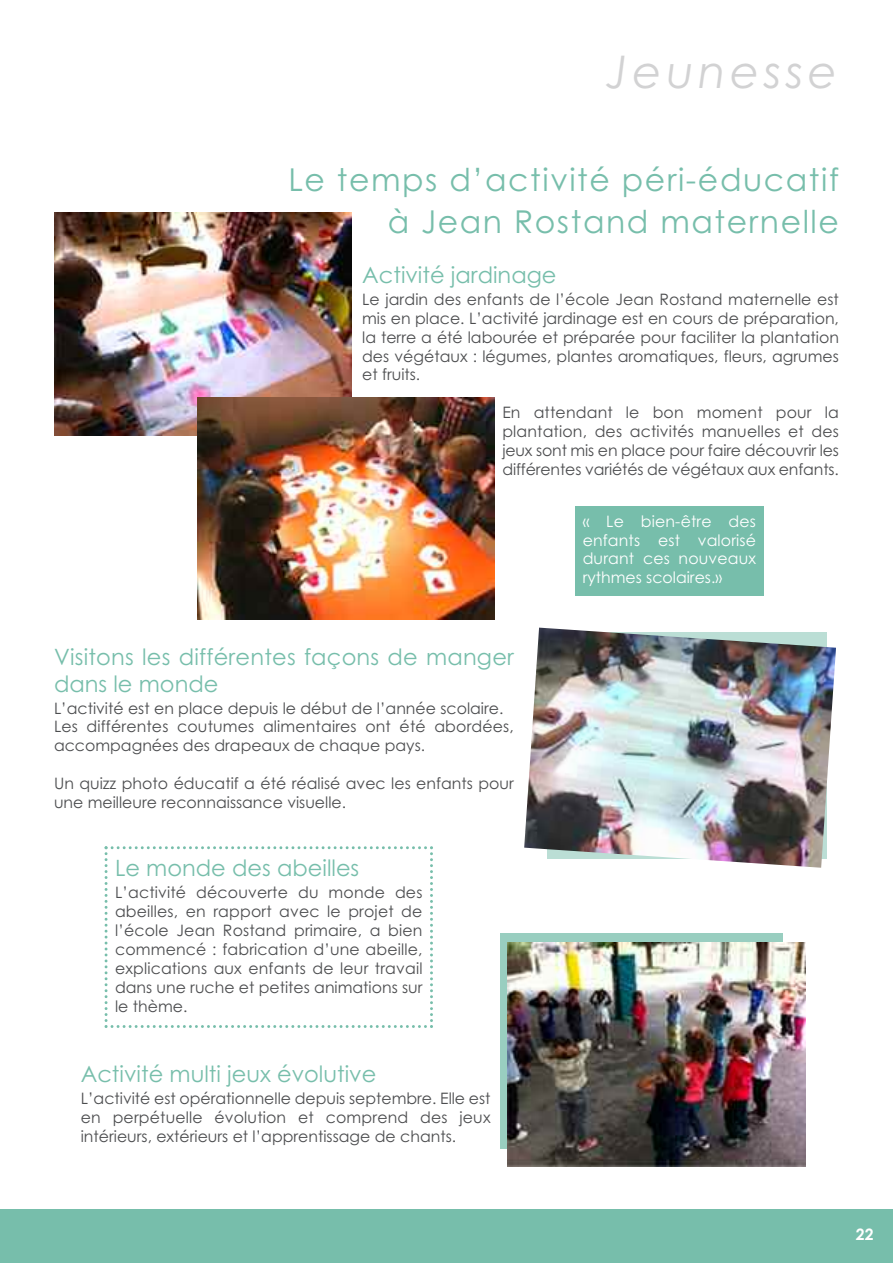
<style>
.page{position:relative;width:893px;height:1263px;background:#fff}
.page>*{position:absolute;margin:0;border:0;box-sizing:border-box;transform-origin:0 0}
.t1{font:italic 45px "Century Gothic";letter-spacing:.1em;color:#d2d2d3}
.t2{font:31.5px/42px "Century Gothic";letter-spacing:.05em;color:#77beab;text-align:right}
.t3{font:22.5px/27px "Century Gothic";color:#77beab}
.t4{font:15.75px/18.9px "Century Gothic";color:#4c4d4f;text-align:justify}
.t5{font:15.75px/18.9px "Century Gothic";letter-spacing:.01em;color:#fff;text-align:justify}
.t6{font:700 15.75px "Century Gothic";color:#fff}
</style>
<div class="page">
<div style="left:0;top:1209px;width:893px;height:54px;background:#77beab"></div>
<img style="left:54px;top:213px;width:298px;height:222px">
<img style="left:197px;top:397px;width:298px;height:222px">
<svg style="left:105px;top:846px;width:328px;height:182px"></svg>
<div style="left:575px;top:506px;width:189px;height:89px;background:#77beab"></div>
<div style="left:500px;top:933px;width:282px;height:216px;background:#99cec0"></div>
<img style="left:507px;top:942px;width:298px;height:224px">
<img style="left:524px;top:628px;width:312px;height:240px">
<h1 class="t1" style="left:607px;top:46px;width:232px">Jeunesse</h1>
<h2 class="t2" style="left:288px;top:159px;width:552px">Le temps d’activité péri-éducatif à Jean Rostand maternelle</h2>
<h3 class="t3" style="left:362px;top:262px;width:196px">Activité jardinage</h3>
<p class="t4" style="left:362px;top:290px;width:478px">Le jardin des enfants de l’école Jean Rostand maternelle est mis en place. L’activité jardinage est en cours de préparation, la terre a été labourée et préparée pour faciliter la plantation des végétaux : légumes, plantes aromatiques, fleurs, agrumes et fruits.</p>
<p class="t4" style="left:502px;top:403px;width:338px">En attendant le bon moment pour la plantation, des activités manuelles et des jeux sont mis en place pour faire découvrir les différentes variétés de végétaux aux enfants.</p>
<h3 class="t3" style="left:54px;top:643px;width:461px">Visitons les différentes façons de manger dans le monde</h3>
<p class="t4" style="left:54px;top:699px;width:461px;text-align:left">L’activité est en place depuis le début de l’année scolaire.<br>Les différentes coutumes alimentaires ont été abordées, accompagnées des drapeaux de chaque pays.</p>
<p class="t4" style="left:54px;top:774px;width:461px">Un quizz photo éducatif a été réalisé avec les enfants pour une meilleure reconnaissance visuelle.</p>
<h3 class="t3" style="left:115px;top:855px;width:246px">Le monde des abeilles</h3>
<p class="t4" style="left:115px;top:883px;width:309px">L’activité découverte du monde des abeilles, en rapport avec le projet de l’école Jean Rostand primaire, a bien commencé : fabrication d’une abeille, explications aux enfants de leur travail dans une ruche et petites animations sur le thème.</p>
<h3 class="t3" style="left:81px;top:1061px;width:297px">Activité multi jeux évolutive</h3>
<p class="t4" style="left:81px;top:1089px;width:411px">L’activité est opérationnelle depuis septembre. Elle est en perpétuelle évolution et comprend des jeux intérieurs, extérieurs et l’apprentissage de chants.</p>
<p class="t5" style="left:583px;top:512px;width:175px">« Le bien-être des enfants est valorisé durant ces nouveaux rythmes scolaires.»</p>
<p class="t6" style="left:856px;top:1225px;width:19px">22</p>
</div>
